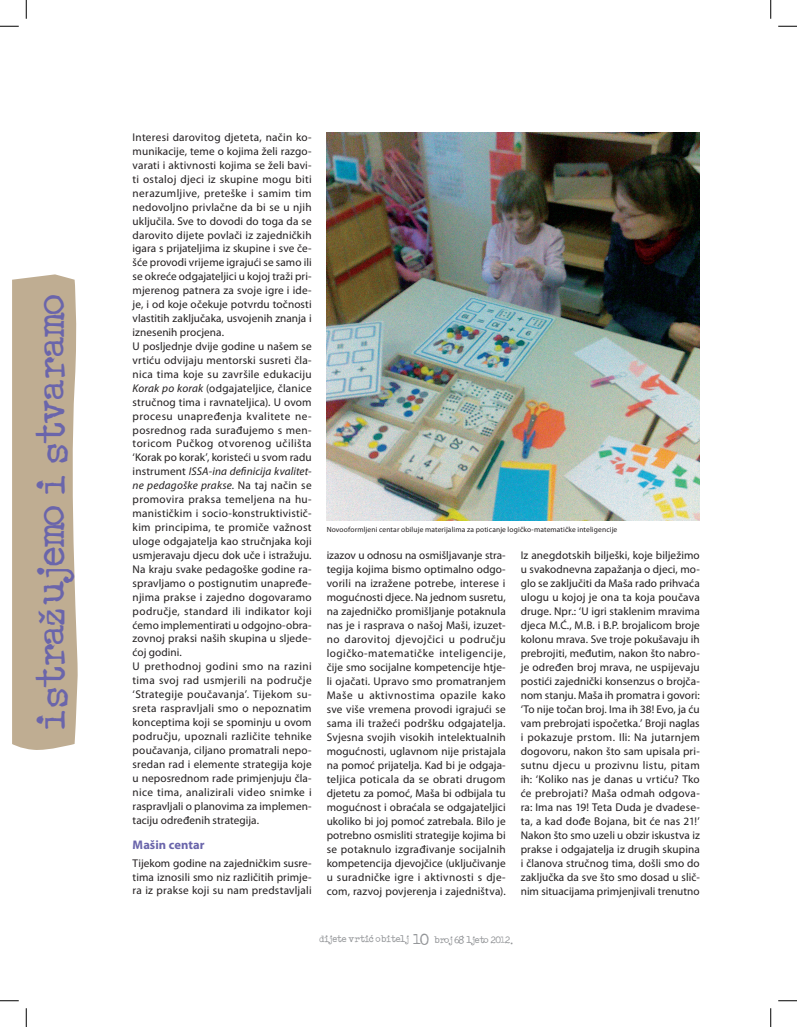
<style>
.page{position:relative;width:797px;height:1027px;background:#fff}
.page>*{position:absolute;margin:0;border:0;box-sizing:border-box;transform-origin:0 0}
.t1{font:31.25px "ACOUSTICBASSV";color:#6a65ab}
.t2{font:700 12.5px "Myriad Pro";letter-spacing:.005em;color:#6a65ab}
.t3{font:11.25px/13.9px "Myriad Pro";letter-spacing:.015em;color:#231f20;text-align:justify}
.t4{font:7.5px "Myriad Pro";letter-spacing:.015em;color:#231f20}
.t5{font:7.5px "ACOUSTICBASSV";color:#939598}
.s1{font-style:italic}
.s2{font-size:12.5px}
</style>
<div class="page">
<div style="left:12px;top:274px;width:66px;height:476px;background:#bfad92"></div>
<img style="left:327px;top:133px;width:372px;height:387px">
<svg style="left:0;top:25px;width:19px;height:2px"></svg>
<svg style="left:778px;top:25px;width:19px;height:2px"></svg>
<svg style="left:0;top:1000px;width:19px;height:1px"></svg>
<svg style="left:778px;top:1000px;width:19px;height:1px"></svg>
<svg style="left:25px;top:0;width:2px;height:19px"></svg>
<svg style="left:25px;top:1008px;width:2px;height:19px"></svg>
<svg style="left:770px;top:0;width:1px;height:19px"></svg>
<svg style="left:770px;top:1008px;width:1px;height:19px"></svg>
<h1 class="t1" style="left:27px;top:732px;width:438px;rotate:-90deg">istražujemo i stvaramo</h1>
<p class="t3" style="left:133px;top:130px;width:181px;text-align:left">Interesi darovitog djeteta, način ko&shy;munikacije, teme o kojima želi razgo&shy;varati i aktivnosti kojima se želi bavi&shy;ti ostaloj djeci iz skupine mogu biti nerazumljive, preteške i samim tim nedovoljno privlačne da bi se u njih uključila. Sve to dovodi do toga da se darovito dijete povlači iz zajedničkih igara s prijateljima iz skupine i sve če&shy;šće provodi vrijeme igrajući se samo ili se okreće odgajateljici u kojoj traži pri&shy;mjerenog patnera za svoje igre i ide&shy;je, i od koje očekuje potvrdu točnosti vlastitih zaključaka, usvojenih znanja i iznesenih procjena.<br>U posljednje dvije godine u našem se vrtiću odvijaju mentorski susreti čla&shy;nica tima koje su završile edukaciju <span class="s1">Korak po korak</span> (odgajateljice, članice stručnog tima i ravnateljica). U ovom procesu unapređenja kvalitete ne&shy;posrednog rada surađujemo s men&shy;toricom Pučkog otvorenog učilišta ‘Korak po korak’, koristeći u svom radu instrument <span class="s1">ISSA-ina definicija kvalitet&shy;ne pedagoške prakse.</span> Na taj način se promovira praksa temeljena na hu&shy;manističkim i socio-konstruktivistič&shy;kim principima, te promiče važnost uloge odgajatelja kao stručnjaka koji usmjeravaju djecu dok uče i istražuju.<br>Na kraju svake pedagoške godine ra&shy;spravljamo o postignutim unapređe&shy;njima prakse i zajedno dogovaramo područje, standard ili indikator koji ćemo implementirati u odgojno-obra&shy;zovnoj praksi naših skupina u sljede&shy;ćoj godini.<br>U prethodnoj godini smo na razini tima svoj rad usmjerili na područje ‘Strategije poučavanja’. Tijekom su&shy;sreta raspravljali smo o nepoznatim konceptima koji se spominju u ovom području, upoznali različite tehnike poučavanja, ciljano promatrali nepo&shy;sredan rad i elemente strategija koje u neposrednom rade primjenjuju čla&shy;nice tima, analizirali video snimke i raspravljali o planovima za implemen&shy;taciju određenih strategija.</p>
<p class="t2" style="left:133px;top:837px;width:73px">Mašin centar</p>
<p class="t3" style="left:133px;top:856px;width:180px">Tijekom godine na zajedničkim susre&shy;tima iznosili smo niz različitih primje&shy;ra iz prakse koji su nam predstavljali</p>
<p class="t4" style="left:327px;top:524px;width:292px">Novooformljeni centar obiluje materijalima za poticanje logičko-matematičke inteligencije</p>
<p class="t3" style="left:327px;top:548px;width:181px">izazov u odnosu na osmišljavanje stra&shy;tegija kojima bismo optimalno odgo&shy;vorili na izražene potrebe, interese i mogućnosti djece. Na jednom susretu, na zajedničko promišljanje potaknula nas je i rasprava o našoj Maši, izuzet&shy;no darovitoj djevojčici u području logičko-matematičke inteligencije, čije smo socijalne kompetencije htje&shy;li ojačati. Upravo smo promatranjem Maše u aktivnostima opazile kako sve više vremena provodi igrajući se sama ili tražeći podršku odgajatelja.<br>Svjesna svojih visokih intelektualnih mogućnosti, uglavnom nije pristajala na pomoć prijatelja. Kad bi je odgaja&shy;teljica poticala da se obrati drugom djetetu za pomoć, Maša bi odbijala tu mogućnost i obraćala se odgajateljici ukoliko bi joj pomoć zatrebala. Bilo je potrebno osmisliti strategije kojima bi se potaknulo izgrađivanje socijalnih kompetencija djevojčice (uključivanje u suradničke igre i aktivnosti s dje&shy;com, razvoj povjerenja i zajedništva).</p>
<p class="t3" style="left:520px;top:548px;width:180px">Iz anegdotskih bilješki, koje bilježimo u svakodnevna zapažanja o djeci, mo&shy;glo se zaključiti da Maša rado prihvaća ulogu u kojoj je ona ta koja poučava druge. Npr.: ‘U igri staklenim mravima djeca M.Ć., M.B. i B.P. brojalicom broje kolonu mrava. Sve troje pokušavaju ih prebrojiti, međutim, nakon što nabro&shy;je određen broj mrava, ne uspijevaju postići zajednički konsenzus o brojča&shy;nom stanju. Maša ih promatra i govori: ‘To nije točan broj. Ima ih 38! Evo, ja ću vam prebrojati ispočetka.’ Broji naglas i pokazuje prstom. Ili: Na jutarnjem dogovoru, nakon što sam upisala pri&shy;sutnu djecu u prozivnu listu, pitam ih: ‘Koliko nas je danas u vrtiću? Tko će prebrojati? Maša odmah odgova&shy;ra: Ima nas 19! Teta Duda je dvadese&shy;ta, a kad dođe Bojana, bit će nas 21!’ Nakon što smo uzeli u obzir iskustva iz prakse i odgajatelja iz drugih skupina i članova stručnog tima, došli smo do zaključka da sve što smo dosad u slič&shy;nim situacijama primjenjivali trenutno</p>
<p class="t5" style="left:319px;top:933px;width:199px">dijete vrtić obitelj <span class="s2">10</span> broj 68 ljeto 2012.</p>
</div>
